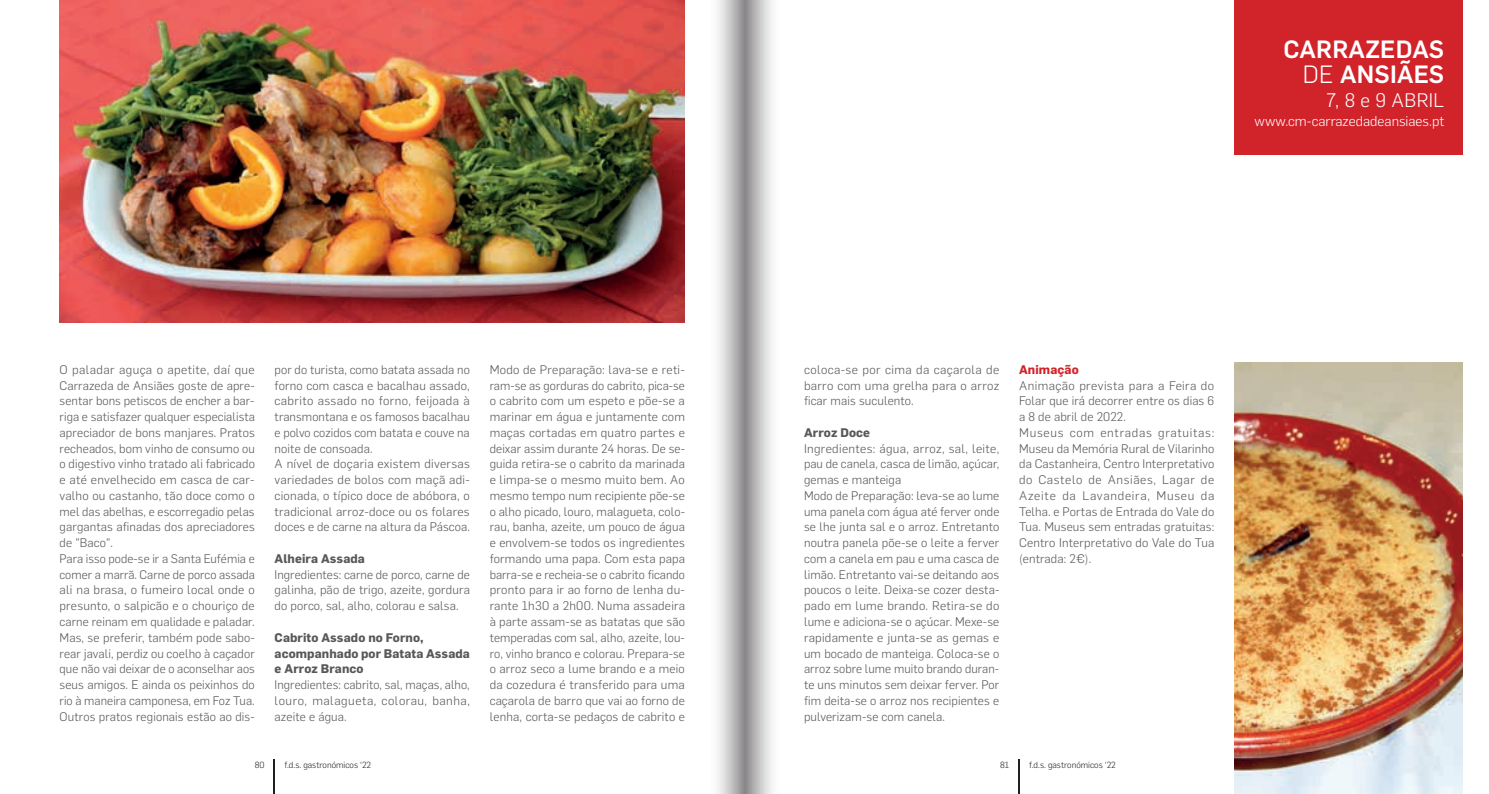
<style>
.page{position:relative;width:1489px;height:794px;background:#fff}
.page>*{position:absolute;margin:0;border:0;box-sizing:border-box;transform-origin:0 0}
.t1{font:500 24.5px/24.5px "Flama";letter-spacing:.01em;color:#fff;text-align:right}
.t2{font:300 19.25px "Flama";letter-spacing:.02em;color:#fff}
.t3{font:300 14px "Flama";color:#fff}
.t4{font:300 12.25px/15.8px "Flama";letter-spacing:.01em;color:#57585a;text-align:justify}
.t5{font:700 12.25px/15.8px "Flama";letter-spacing:.01em;color:#57585a}
.t6{font:700 12.25px "Flama";letter-spacing:.01em;color:#d1232a}
.t7{font:300 8.75px "Flama";color:#231f20}
.s1{font-weight:300}
</style>
<div class="page">
<hr style="left:1018px;top:759px;width:1px;height:35px;background:#231f20">
<hr style="left:273px;top:759px;width:2px;height:35px;background:#231f20">
<div style="left:1234px;top:0;width:228px;height:155px;background:#d1232a"></div>
<img style="left:60px;top:0;width:625px;height:322px">
<svg style="left:744px;top:0;width:28px;height:794px;background:#c0bfc0"></svg>
<svg style="left:718px;top:0;width:26px;height:794px;background:#c4c3c4"></svg>
<img style="left:1234px;top:362px;width:228px;height:432px">
<h1 class="t1" style="left:1283px;top:35px;width:162px">CARRAZEDAS<br><span class="s1">DE</span> ANSIÃES</h1>
<h2 class="t2" style="left:1326px;top:87px;width:119px">7, 8 e 9 ABRIL</h2>
<p class="t3" style="left:1254px;top:112px;width:191px">www.cm-carrazedadeansiaes.pt</p>
<p class="t4" style="left:60px;top:361px;width:197px;text-align:left">O paladar aguça o apetite, daí que Carrazeda de Ansiães goste de apre&shy;sentar bons petiscos de encher a bar&shy;riga e satisfazer qualquer especialista apreciador de bons manjares. Pratos recheados, bom vinho de consumo ou o digestivo vinho tratado ali fabricado e até envelhecido em casca de car&shy;valho ou castanho, tão doce como o mel das abelhas, e escorregadio pelas gargantas afinadas dos apreciadores de "Baco".<br>Para isso pode-se ir a Santa Eufémia e comer a marrã. Carne de porco assada ali na brasa, o fumeiro local onde o presunto, o salpicão e o chouriço de carne reinam em qualidade e paladar.<br>Mas, se preferir, também pode sabo&shy;rear javali, perdiz ou coelho à caçador que não vai deixar de o aconselhar aos seus amigos. E ainda os peixinhos do rio à maneira camponesa, em Foz Tua.<br>Outros pratos regionais estão ao dis-</p>
<p class="t4" style="left:274px;top:361px;width:197px;text-align:left">por do turista, como batata assada no forno com casca e bacalhau assado, cabrito assado no forno, feijoada à transmontana e os famosos bacalhau e polvo cozidos com batata e couve na noite de consoada.<br>A nível de doçaria existem diversas variedades de bolos com maçã adi&shy;cionada, o típico doce de abóbora, o tradicional arroz-doce ou os folares doces e de carne na altura da Páscoa.</p>
<p class="t5" style="left:274px;top:550px;width:92px">Alheira Assada</p>
<p class="t4" style="left:274px;top:566px;width:197px">Ingredientes: carne de porco, carne de galinha, pão de trigo, azeite, gordura do porco, sal, alho, colorau e salsa.</p>
<p class="t5" style="left:274px;top:628px;width:197px">Cabrito Assado no Forno, acompanhado por Batata Assada e Arroz Branco</p>
<p class="t4" style="left:274px;top:676px;width:197px">Ingredientes: cabrito, sal, maças, alho, louro, malagueta, colorau, banha, azeite e água.</p>
<p class="t4" style="left:489px;top:361px;width:197px">Modo de Preparação: lava-se e reti&shy;ram-se as gorduras do cabrito, pica-se o cabrito com um espeto e põe-se a marinar em água e juntamente com maças cortadas em quatro partes e deixar assim durante 24 horas. De se&shy;guida retira-se o cabrito da marinada e limpa-se o mesmo muito bem. Ao mesmo tempo num recipiente põe-se o alho picado, louro, malagueta, colo&shy;rau, banha, azeite, um pouco de água e envolvem-se todos os ingredientes formando uma papa. Com esta papa barra-se e recheia-se o cabrito ficando pronto para ir ao forno de lenha du&shy;rante 1h30 a 2h00. Numa assadeira à parte assam-se as batatas que são temperadas com sal, alho, azeite, lou&shy;ro, vinho branco e colorau. Prepara-se o arroz seco a lume brando e a meio da cozedura é transferido para uma caçarola de barro que vai ao forno de lenha, corta-se pedaços de cabrito e</p>
<p class="t4" style="left:804px;top:361px;width:197px">coloca-se por cima da caçarola de barro com uma grelha para o arroz ficar mais suculento.</p>
<p class="t5" style="left:804px;top:424px;width:68px">Arroz Doce</p>
<p class="t4" style="left:804px;top:440px;width:197px;text-align:left">Ingredientes: água, arroz, sal, leite, pau de canela, casca de limão, açúcar, gemas e manteiga<br>Modo de Preparação: leva-se ao lume uma panela com água até ferver onde se lhe junta sal e o arroz. Entretanto noutra panela põe-se o leite a ferver com a canela em pau e uma casca de limão. Entretanto vai-se deitando aos poucos o leite. Deixa-se cozer desta&shy;pado em lume brando. Retira-se do lume e adiciona-se o açúcar. Mexe-se rapidamente e junta-se as gemas e um bocado de manteiga. Coloca-se o arroz sobre lume muito brando duran&shy;te uns minutos sem deixar ferver. Por fim deita-se o arroz nos recipientes e pulverizam-se com canela.</p>
<p class="t6" style="left:1019px;top:361px;width:61px">Animação</p>
<p class="t4" style="left:1019px;top:377px;width:197px;text-align:left">Animação prevista para a Feira do<br>Folar que irá decorrer entre os dias 6 a 8 de abril de 2022.<br>Museus com entradas gratuitas:<br>Museu da Memória Rural de Vilarinho da Castanheira, Centro Interpretativo do Castelo de Ansiães, Lagar de<br>Azeite da Lavandeira, Museu da<br>Telha. e Portas de Entrada do Vale do<br>Tua. Museus sem entradas gratuitas:<br>Centro Interpretativo do Vale do Tua (entrada: 2€).</p>
<p class="t7" style="left:255px;top:758px;width:11px">80</p>
<p class="t7" style="left:284px;top:758px;width:88px">f.d.s. gastronómicos ‘22</p>
<p class="t7" style="left:1000px;top:758px;width:11px">81</p>
<p class="t7" style="left:1029px;top:758px;width:88px">f.d.s. gastronómicos ‘22</p>
</div>
